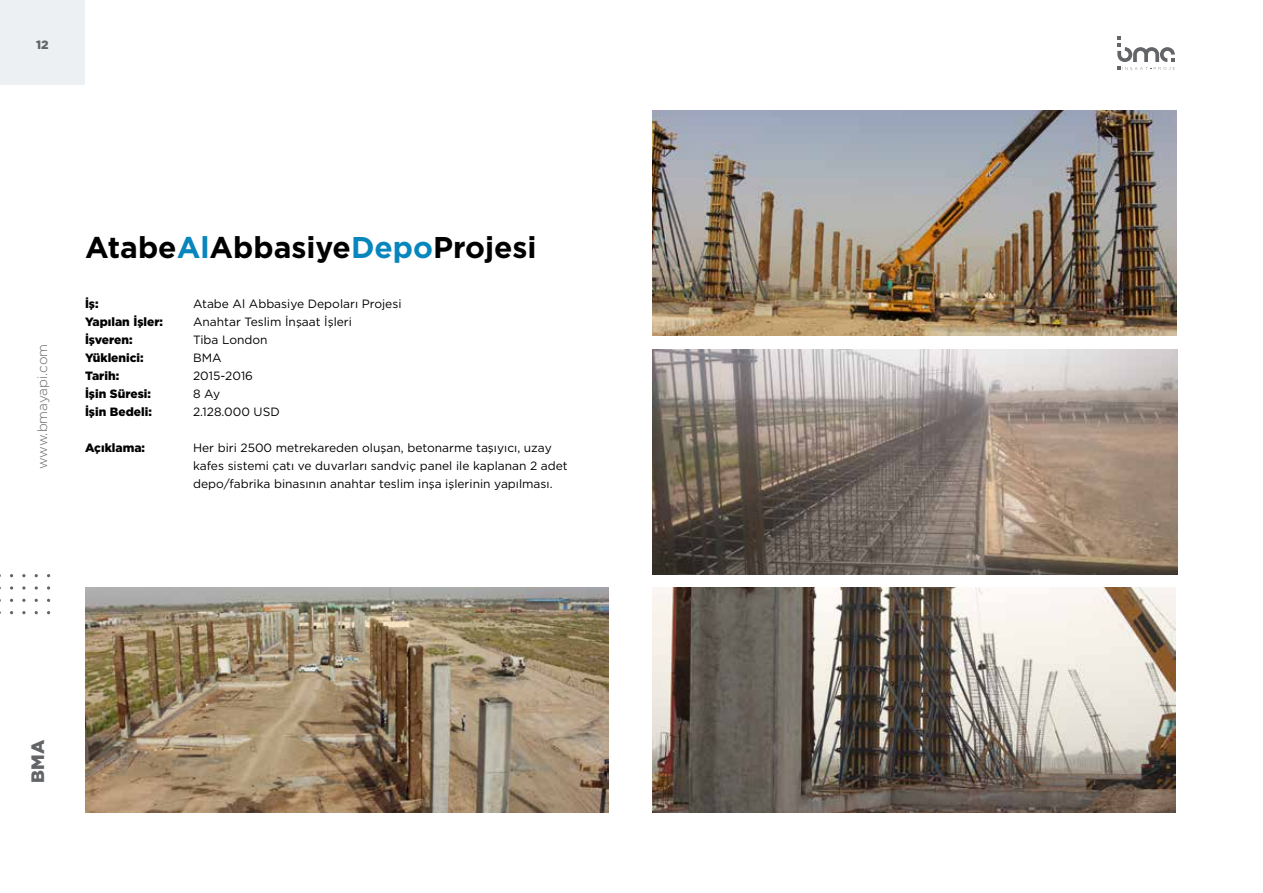
<style>
.page{position:relative;width:1263px;height:893px;background:#fff}
.page>*{position:absolute;margin:0;border:0;box-sizing:border-box;transform-origin:0 0}
.t1{font:700 30px "Gotham";color:#000}
.t2{font:900 18px "Gotham";color:#636467}
.t3{font:300 13.5px "Gotham";letter-spacing:-.005em;color:#636467}
.t4{font:12px/18px "Gotham";color:#000}
.t5{font:900 12px "Gotham";color:#000}
.t6{font:900 12px "Gotham";color:#636467}
.s1{color:#0786be}
</style>
<div class="page">
<img style="left:652px;top:111px;width:525px;height:224px">
<img style="left:652px;top:349px;width:526px;height:225px">
<img style="left:652px;top:588px;width:523px;height:225px">
<img style="left:85px;top:588px;width:523px;height:225px">
<div style="left:0;top:0;width:85px;height:85px;background:#ecf0f2"></div>
<svg style="left:22px;top:611px;width:4px;height:3px"></svg>
<svg style="left:22px;top:599px;width:4px;height:3px"></svg>
<svg style="left:47px;top:586px;width:3px;height:4px"></svg>
<svg style="left:35px;top:586px;width:3px;height:4px"></svg>
<svg style="left:22px;top:586px;width:4px;height:4px"></svg>
<svg style="left:10px;top:586px;width:3px;height:4px"></svg>
<svg style="left:22px;top:574px;width:4px;height:3px"></svg>
<svg style="left:1117px;top:36px;width:58px;height:35px"></svg>
<p class="t6" style="left:36px;top:36px;width:14px">12</p>
<p class="t3" style="left:34px;top:469px;width:127px;rotate:-90deg">www.bmayapi.com</p>
<h1 class="t1" style="left:85px;top:227px;width:453px">Atabe<span class="s1">Al</span>Abbasiye<span class="s1">Depo</span>Projesi</h1>
<p class="t5" style="left:85px;top:295px;width:15px">İş:</p>
<p class="t4" style="left:193px;top:294px;width:210px">Atabe Al Abbasiye Depoları Projesi</p>
<p class="t5" style="left:85px;top:313px;width:80px">Yapılan İşler:</p>
<p class="t4" style="left:193px;top:312px;width:160px">Anahtar Teslim İnşaat İşleri</p>
<p class="t5" style="left:85px;top:331px;width:49px">İşveren:</p>
<p class="t4" style="left:193px;top:330px;width:76px">Tiba London</p>
<p class="t5" style="left:85px;top:349px;width:60px">Yüklenici:</p>
<p class="t4" style="left:193px;top:348px;width:30px">BMA</p>
<p class="t5" style="left:85px;top:367px;width:36px">Tarih:</p>
<p class="t4" style="left:193px;top:366px;width:62px">2015-2016</p>
<p class="t5" style="left:85px;top:385px;width:67px">İşin Süresi:</p>
<p class="t4" style="left:193px;top:384px;width:29px">8 Ay</p>
<p class="t5" style="left:85px;top:403px;width:68px">İşin Bedeli:</p>
<p class="t4" style="left:193px;top:402px;width:88px">2.128.000 USD</p>
<p class="t5" style="left:85px;top:439px;width:62px">Açıklama:</p>
<p class="t4" style="left:193px;top:438px;width:376px">Her biri 2500 metrekareden oluşan, betonarme taşıyıcı, uzay kafes sistemi çatı ve duvarları sandviç panel ile kaplanan 2 adet depo/fabrika binasının anahtar teslim inşa işlerinin yapılması.</p>
<h2 class="t2" style="left:25px;top:783px;width:44px;rotate:-90deg">BMA</h2>
</div>
